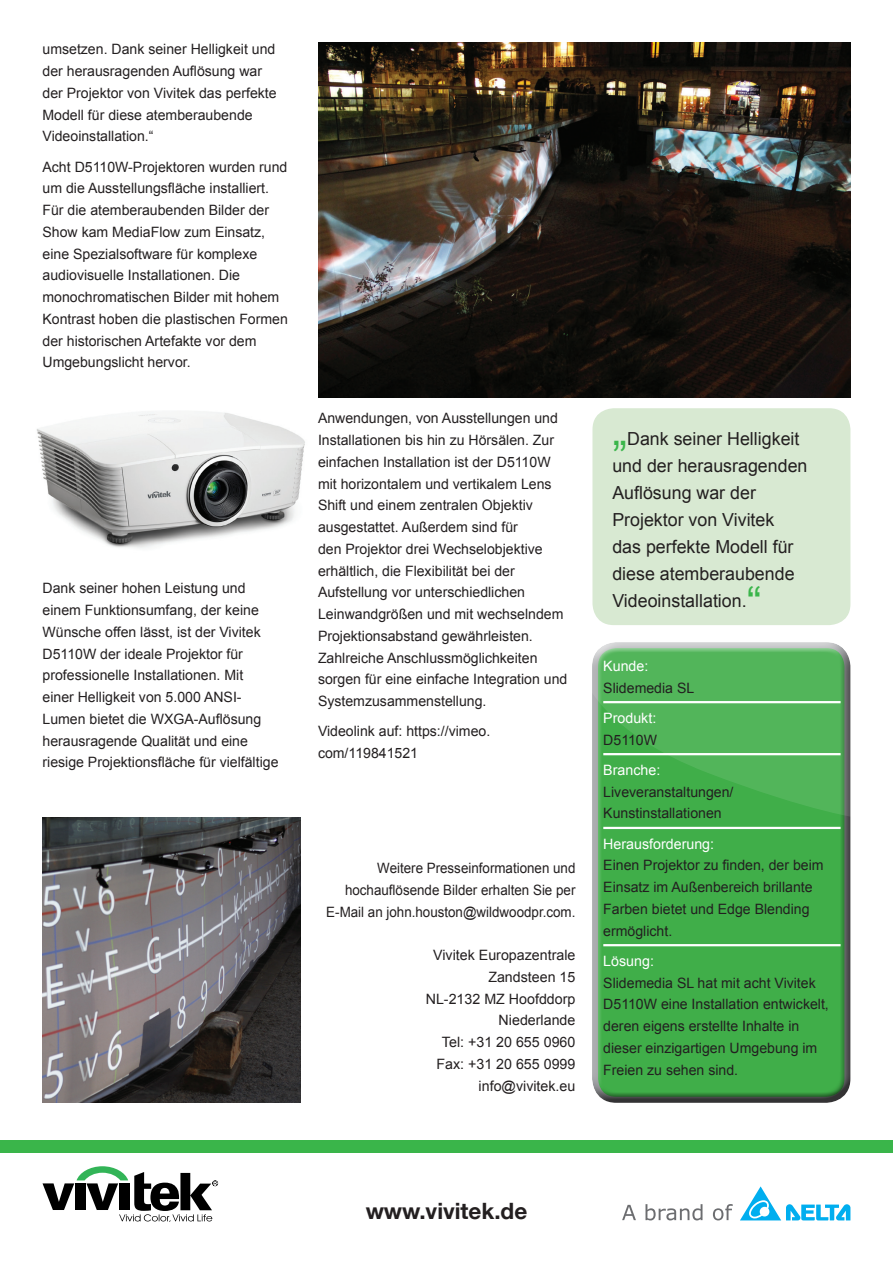
<style>
.page{position:relative;width:893px;height:1263px;background:#fff}
.page>*{position:absolute;margin:0;border:0;box-sizing:border-box;transform-origin:0 0}
.t1{font:45px "Arial";color:#3ab54a}
.t2{font:700 22.5px "Helvetica Neue LT Com";color:#231f20}
.t3{font:18px/27px "Arial";color:#231f20}
.t4{font:14.25px/21.8px "Arial";color:#231f20}
.t5{font:14.25px/21.8px "Arial";color:#231f20;text-align:right;scale:.94 1}
.t6{font:14.25px "Arial";color:#fff}
</style>
<div class="page">
<div style="left:591px;top:648px;width:261px;height:455px;background:#231f20;opacity:.75"></div>
<svg style="left:591px;top:536px;width:261px;height:283px;fill:#52b55a"></svg>
<hr style="left:603px;top:701px;width:238px;height:2px;background:#fff">
<hr style="left:603px;top:753px;width:238px;height:2px;background:#fff">
<hr style="left:603px;top:827px;width:238px;height:2px;background:#fff">
<hr style="left:603px;top:944px;width:238px;height:2px;background:#fff">
<svg style="left:43px;top:1166px;width:175px;height:56px"></svg>
<svg style="left:622px;top:1205px;width:14px;height:15px"></svg>
<svg style="left:645px;top:1204px;width:57px;height:16px"></svg>
<svg style="left:713px;top:1204px;width:20px;height:16px"></svg>
<svg style="left:740px;top:1186px;width:110px;height:34px"></svg>
<div style="left:0;top:1140px;width:893px;height:12px;background:#3ab54a"></div>
<div style="left:592px;top:408px;width:258px;height:217px;background:#d8e9d2;border-radius:21px"></div>
<img style="left:318px;top:43px;width:532px;height:354px">
<img style="left:43px;top:818px;width:257px;height:285px">
<img style="left:36px;top:412px;width:269px;height:136px">
<p class="t4" style="left:43px;top:39px;width:236px">umsetzen. Dank seiner Helligkeit und der herausragenden Auflösung war der Projektor von Vivitek das perfekte Modell für diese atemberaubende Videoinstallation.“</p>
<p class="t4" style="left:43px;top:156px;width:247px">Acht D5110W-Projektoren wurden rund um die Ausstellungsfläche installiert.<br>Für die atemberaubenden Bilder der Show kam MediaFlow zum Einsatz, eine Spezialsoftware für komplexe audiovisuelle Installationen. Die monochromatischen Bilder mit hohem Kontrast hoben die plastischen Formen der historischen Artefakte vor dem Umgebungslicht hervor.</p>
<p class="t4" style="left:43px;top:578px;width:237px">Dank seiner hohen Leistung und einem Funktionsumfang, der keine Wünsche offen lässt, ist der Vivitek D5110W der ideale Projektor für professionelle Installationen. Mit<br>einer Helligkeit von 5.000 ANSI-Lumen bietet die WXGA-Auflösung herausragende Qualität und eine riesige Projektionsfläche für vielfältige</p>
<p class="t4" style="left:318px;top:408px;width:251px">Anwendungen, von Ausstellungen und Installationen bis hin zu Hörsälen. Zur einfachen Installation ist der D5110W mit horizontalem und vertikalem Lens Shift und einem zentralen Objektiv ausgestattet. Außerdem sind für<br>den Projektor drei Wechselobjektive erhältlich, die Flexibilität bei der Aufstellung vor unterschiedlichen Leinwandgrößen und mit wechselndem Projektionsabstand gewährleisten.<br>Zahlreiche Anschlussmöglichkeiten sorgen für eine einfache Integration und Systemzusammenstellung.</p>
<p class="t4" style="left:318px;top:721px;width:174px">Videolink auf: https://vimeo. com/119841521</p>
<p class="t5" style="left:326px;top:857px;width:267px">Weitere Presseinformationen und hochauflösende Bilder erhalten Sie per<br>E-Mail an john.houston@wildwoodpr.com.</p>
<p class="t4" style="left:426px;top:944px;width:151px;text-align:right">Vivitek Europazentrale<br>Zandsteen 15<br>NL-2132 MZ Hoofddorp<br>Niederlande<br>Tel: +31 20 655 0960<br>Fax: +31 20 655 0999 info@vivitek.eu</p>
<p class="t3" style="left:612px;top:425px;width:197px;text-indent:15px">Dank seiner Helligkeit und der herausragenden<br>Auflösung war der<br>Projektor von Vivitek das perfekte Modell für diese atemberaubende<br>Videoinstallation.</p>
<h1 class="t1" style="left:612px;top:400px;width:16px">„</h1>
<h1 class="t1" style="left:747px;top:574px;width:16px">“</h1>
<p class="t6" style="left:603px;top:656px;width:47px">Kunde:</p>
<p class="t4" style="left:603px;top:677px;width:92px">Slidemedia SL</p>
<p class="t6" style="left:603px;top:708px;width:55px">Produkt:</p>
<p class="t4" style="left:603px;top:729px;width:55px">D5110W</p>
<p class="t6" style="left:603px;top:760px;width:59px">Branche:</p>
<p class="t4" style="left:603px;top:781px;width:132px">Liveveranstaltungen/<br>Kunstinstallationen</p>
<p class="t6" style="left:603px;top:834px;width:112px">Herausforderung:</p>
<p class="t4" style="left:603px;top:854px;width:222px">Einen Projektor zu finden, der beim<br>Einsatz im Außenbereich brillante<br>Farben bietet und Edge Blending ermöglicht.</p>
<p class="t6" style="left:603px;top:951px;width:52px">Lösung:</p>
<p class="t4" style="left:603px;top:972px;width:227px">Slidemedia SL hat mit acht Vivitek<br>D5110W eine Installation entwickelt, deren eigens erstellte Inhalte in dieser einzigartigen Umgebung im<br>Freien zu sehen sind.</p>
<h2 class="t2" style="left:366px;top:1196px;width:163px">www.vivitek.de</h2>
</div>
